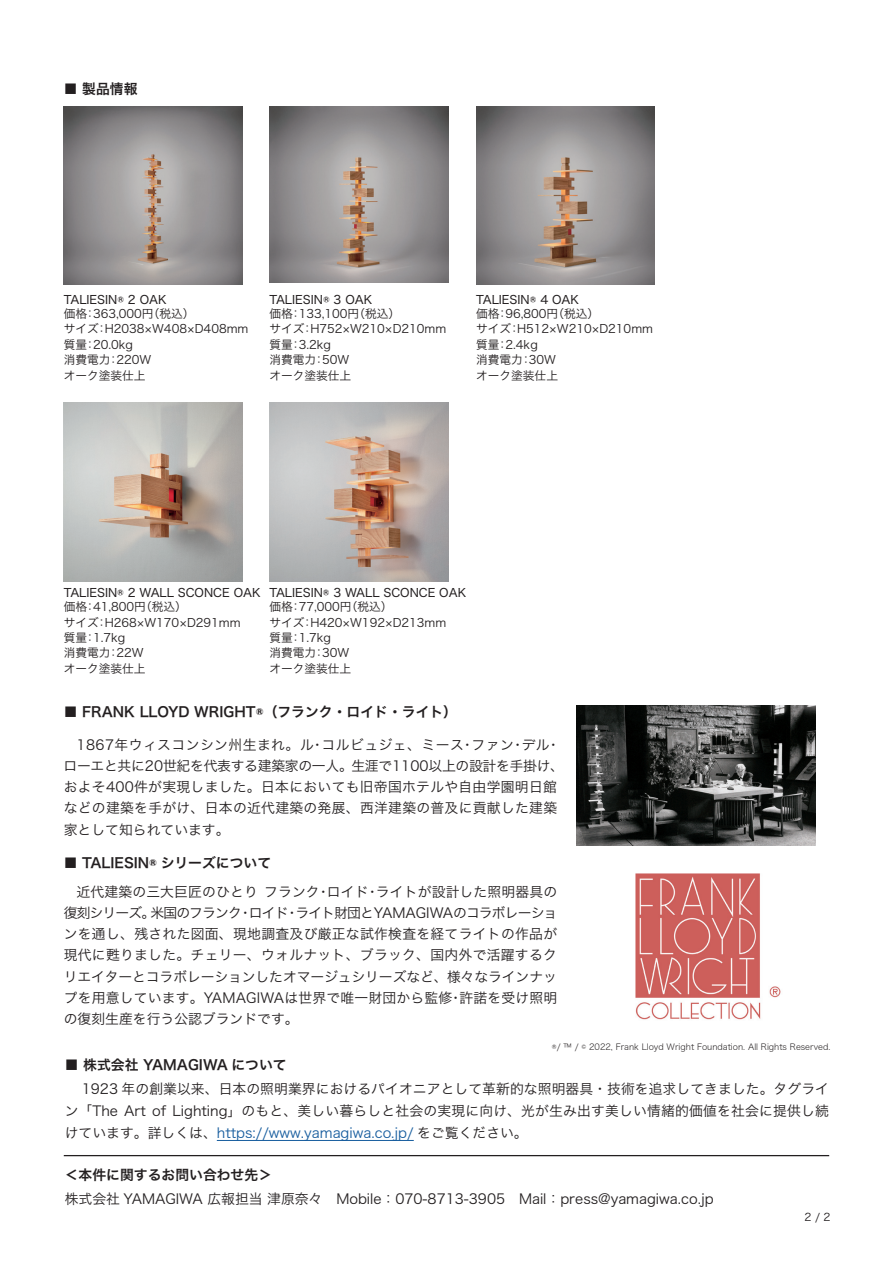
<style>
.page{position:relative;width:893px;height:1263px;background:#fff}
.page>*{position:absolute;margin:0;border:0;box-sizing:border-box;transform-origin:0 0}
.t1{font:13.8px/21.3px "Hira Kaku Std W3";color:#231f20;text-align:justify}
.t2{font:13.8px/21.3px "Hira Kaku Std W3";letter-spacing:.02em;color:#231f20}
.t3{font:13.8px "Hira Kaku Std W6";color:#231f20}
.t4{font:11.7px/15.5px "Hira Kaku Std W3";color:#231f20}
.t5{font:11.7px "Hira Kaku Std W4";color:#231f20}
.t6{font:10.65px "Hira Kaku Std W3";color:#231f20}
.t7{font:8.55px "Hira Kaku Std W2";color:#231f20}
.s1{color:#175d9e}
</style>
<div class="page">
<hr style="left:217px;top:1140px;width:197px;height:1px;background:#175d9e">
<hr style="left:64px;top:1155px;width:765px;height:1px;background:#231f20">
<img style="left:64px;top:403px;width:178px;height:178px">
<img style="left:269px;top:403px;width:179px;height:178px">
<img style="left:576px;top:705px;width:240px;height:140px">
<img style="left:64px;top:106px;width:178px;height:179px">
<img style="left:476px;top:106px;width:179px;height:179px">
<img style="left:269px;top:106px;width:179px;height:176px">
<img style="left:635px;top:873px;width:146px;height:147px">
<p class="t3" style="left:64px;top:78px;width:75px">■ 製品情報</p>
<p class="t5" style="left:64px;top:290px;width:104px">TALIESIN® 2 OAK</p>
<p class="t4" style="left:64px;top:306px;width:186px">価格：363,000円（税込）<br>サイズ：H2038×W408×D408mm質量：20.0kg<br>消費電力：220W<br>オーク塗装仕上</p>
<p class="t5" style="left:269px;top:290px;width:104px">TALIESIN® 3 OAK</p>
<p class="t4" style="left:269px;top:306px;width:178px">価格：133,100円（税込）<br>サイズ：H752×W210×D210mm質量：3.2kg<br>消費電力：50W<br>オーク塗装仕上</p>
<p class="t5" style="left:476px;top:290px;width:104px">TALIESIN® 4 OAK</p>
<p class="t4" style="left:476px;top:306px;width:178px">価格：96,800円（税込）<br>サイズ：H512×W210×D210mm質量：2.4kg<br>消費電力：30W<br>オーク塗装仕上</p>
<p class="t5" style="left:64px;top:583px;width:198px">TALIESIN® 2 WALL SCONCE OAK</p>
<p class="t4" style="left:64px;top:599px;width:178px">価格：41,800円（税込）<br>サイズ：H268×W170×D291mm質量：1.7kg<br>消費電力：22W<br>オーク塗装仕上</p>
<p class="t5" style="left:269px;top:583px;width:198px">TALIESIN® 3 WALL SCONCE OAK</p>
<p class="t4" style="left:269px;top:599px;width:178px">価格：77,000円（税込）<br>サイズ：H420×W192×D213mm質量：1.7kg<br>消費電力：30W<br>オーク塗装仕上</p>
<p class="t3" style="left:64px;top:701px;width:395px">■ FRANK LLOYD WRIGHT®（フランク・ロイド・ライト）</p>
<p class="t2" style="left:63px;top:733px;width:502px;text-indent:13px">1867年ウィスコンシン州生まれ。ル・コルビュジェ、ミース・ファン・デル・ローエと共に20世紀を代表する建築家の一人。生涯で1100以上の設計を手掛け、およそ400件が実現しました。日本においても旧帝国ホテルや自由学園明日館などの建築を手がけ、日本の近代建築の発展、西洋建築の普及に貢献した建築家として知られています。</p>
<p class="t3" style="left:64px;top:852px;width:209px">■ TALIESIN® シリーズについて</p>
<p class="t1" style="left:64px;top:880px;width:495px;text-indent:13px">近代建築の三大巨匠のひとり フランク・ロイド・ライトが設計した照明器具の復刻シリーズ。米国のフランク・ロイド・ライト財団とYAMAGIWAのコラボレーションを通し、残された図面、現地調査及び厳正な試作検査を経てライトの作品が現代に甦りました。チェリー、ウォルナット、ブラック、国内外で活躍するクリエイターとコラボレーションしたオマージュシリーズなど、様々なラインナップを用意しています。YAMAGIWAは世界で唯一財団から監修・許諾を受け照明の復刻生産を行う公認ブランドです。</p>
<p class="t7" style="left:552px;top:1040px;width:280px">®/ ™ / © 2022, Frank Lloyd Wright Foundation. All Rights Reserved.</p>
<p class="t3" style="left:65px;top:1054px;width:223px">■ 株式会社 YAMAGIWA について</p>
<p class="t1" style="left:65px;top:1077px;width:766px;line-height:22.4px;text-indent:17px">1923 年の創業以来、日本の照明業界におけるパイオニアとして革新的な照明器具・技術を追求してきました。タグライン「The Art of Lighting」のもと、美しい暮らしと社会の実現に向け、光が生み出す美しい情緒的価値を社会に提供し続けています。詳しくは、<span class="s1">https://www.yamagiwa.co.jp/</span> をご覧ください。</p>
<p class="t3" style="left:65px;top:1164px;width:209px">＜本件に関するお問い合わせ先＞</p>
<p class="t1" style="left:65px;top:1188px;width:650px">株式会社 YAMAGIWA 広報担当 津原奈々　Mobile：070-8713-3905　Mail：press@yamagiwa.co.jp</p>
<p class="t6" style="left:804px;top:1209px;width:28px">2 / 2</p>
</div>
